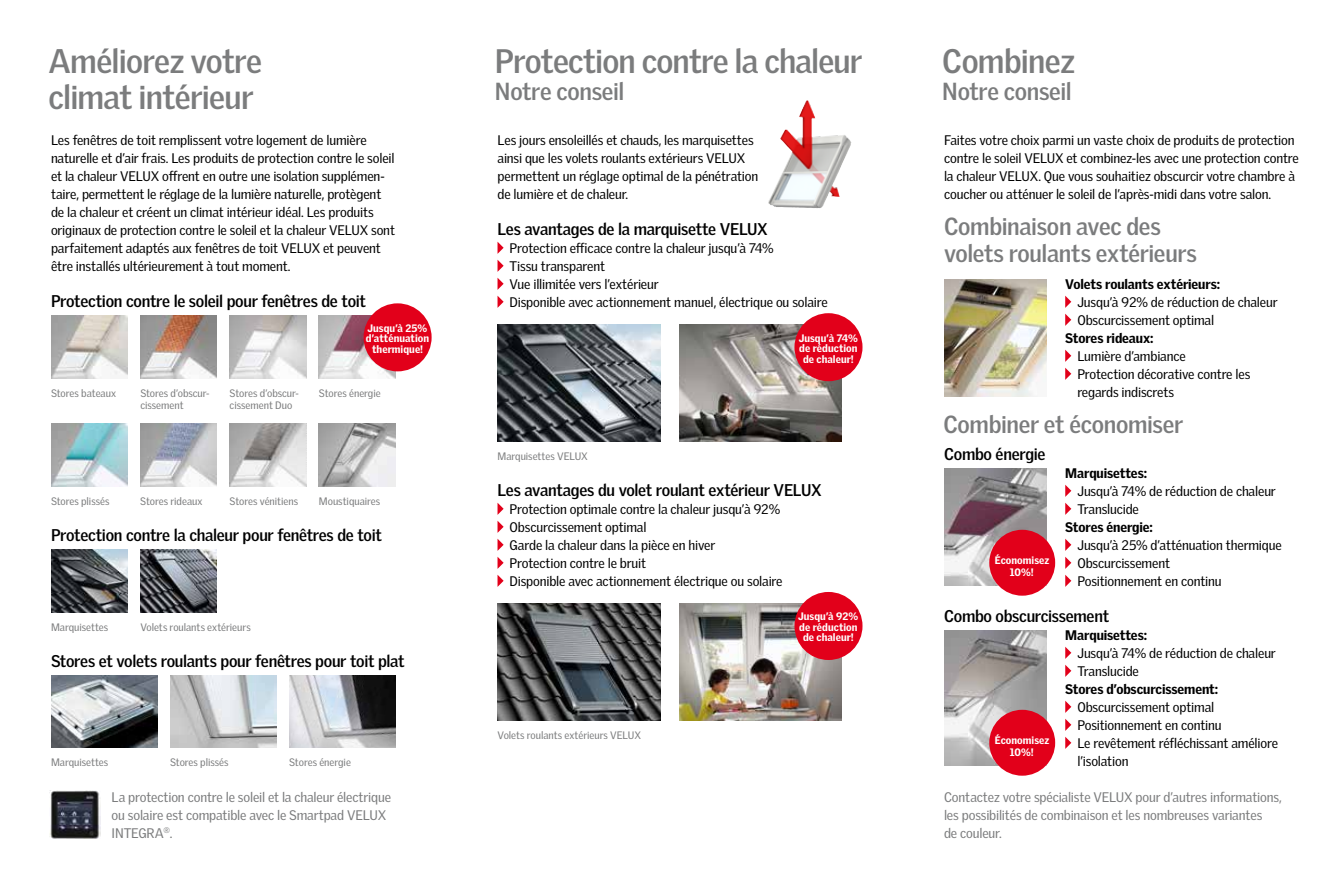
<style>
.page{position:relative;width:1331px;height:893px;background:#fff}
.page>*{position:absolute;margin:0;border:0;box-sizing:border-box;transform-origin:0 0}
.t1{font:700 33px/36px "Velux Gothic";letter-spacing:-.025em;color:#7b7c7d}
.t2{font:700 24px/27px "Velux Gothic";letter-spacing:-.015em;color:#7b7c7d}
.t3{font:700 16.5px "Velux Gothic";letter-spacing:-.02em;color:#000}
.t4{font:13.5px/18px "Velux Gothic";letter-spacing:-.01em;color:#000}
.t5{font:13.5px/18px "Velux Gothic";letter-spacing:-.01em;color:#7b7c7d}
.t6{font:900 13.5px "Velux Gothic";letter-spacing:-.01em;color:#000}
.t7{font:10.5px/12px "Velux Gothic";color:#7b7c7d}
.t8{font:900 10.5px/10.5px "Velux Gothic";letter-spacing:.005em;color:#fff;text-align:center}
</style>
<div class="page">
<img style="left:51px;top:676px;width:106px;height:72px">
<img style="left:170px;top:676px;width:106px;height:72px">
<img style="left:289px;top:676px;width:106px;height:72px">
<img style="left:319px;top:316px;width:76px;height:63px">
<img style="left:230px;top:316px;width:76px;height:63px">
<img style="left:51px;top:316px;width:77px;height:63px">
<img style="left:140px;top:316px;width:77px;height:63px">
<img style="left:51px;top:424px;width:77px;height:63px">
<img style="left:140px;top:424px;width:77px;height:63px">
<img style="left:230px;top:424px;width:76px;height:63px">
<img style="left:319px;top:424px;width:76px;height:63px">
<img style="left:51px;top:550px;width:77px;height:63px">
<img style="left:140px;top:550px;width:77px;height:63px">
<img style="left:497px;top:604px;width:163px;height:117px">
<img style="left:497px;top:325px;width:163px;height:117px">
<img style="left:679px;top:604px;width:163px;height:117px">
<img style="left:679px;top:325px;width:163px;height:117px">
<svg style="left:497px;top:503px;width:7px;height:12px"></svg>
<svg style="left:497px;top:521px;width:7px;height:12px"></svg>
<svg style="left:497px;top:539px;width:7px;height:12px"></svg>
<svg style="left:497px;top:557px;width:7px;height:12px"></svg>
<svg style="left:497px;top:575px;width:7px;height:12px"></svg>
<svg style="left:497px;top:242px;width:7px;height:12px"></svg>
<svg style="left:497px;top:260px;width:7px;height:12px"></svg>
<svg style="left:497px;top:278px;width:7px;height:12px"></svg>
<svg style="left:497px;top:296px;width:7px;height:12px"></svg>
<svg style="left:1065px;top:485px;width:6px;height:12px"></svg>
<svg style="left:1065px;top:503px;width:6px;height:12px"></svg>
<svg style="left:1065px;top:539px;width:6px;height:12px"></svg>
<svg style="left:1065px;top:557px;width:6px;height:12px"></svg>
<svg style="left:1065px;top:575px;width:6px;height:12px"></svg>
<svg style="left:1065px;top:647px;width:6px;height:12px"></svg>
<svg style="left:1065px;top:665px;width:6px;height:12px"></svg>
<svg style="left:1065px;top:701px;width:6px;height:12px"></svg>
<svg style="left:1065px;top:719px;width:6px;height:12px"></svg>
<svg style="left:1065px;top:737px;width:6px;height:12px"></svg>
<svg style="left:1065px;top:296px;width:6px;height:12px"></svg>
<svg style="left:1065px;top:314px;width:6px;height:12px"></svg>
<svg style="left:1065px;top:350px;width:6px;height:12px"></svg>
<svg style="left:1065px;top:368px;width:6px;height:12px"></svg>
<div style="left:794px;top:313px;width:68px;height:68px;background:#e2001a;border-radius:50%"></div>
<div style="left:794px;top:592px;width:68px;height:68px;background:#e2001a;border-radius:50%"></div>
<img style="left:768px;top:100px;width:83px;height:108px">
<div style="left:364px;top:303px;width:68px;height:68px;background:#e2001a;border-radius:50%"></div>
<img style="left:49px;top:791px;width:51px;height:48px">
<img style="left:944px;top:631px;width:102px;height:135px">
<img style="left:944px;top:469px;width:102px;height:117px">
<img style="left:944px;top:280px;width:102px;height:117px">
<div style="left:989px;top:530px;width:66px;height:66px;background:#e2001a;border-radius:50%"></div>
<div style="left:989px;top:710px;width:66px;height:66px;background:#e2001a;border-radius:50%"></div>
<h1 class="t1" style="left:48px;top:43px;width:215px">Améliorez votre climat intérieur</h1>
<p class="t4" style="left:51px;top:131px;width:345px">Les fenêtres de toit remplissent votre logement de lumière naturelle et d’air frais. Les produits de protection contre le soleil et la chaleur VELUX offrent en outre une isolation supplémen&shy;taire, permettent le réglage de la lumière naturelle, protègent de la chaleur et créent un climat intérieur idéal. Les produits originaux de protection contre le soleil et la chaleur VELUX sont parfaitement adaptés aux fenêtres de toit VELUX et peuvent être installés ultérieurement à tout moment.</p>
<p class="t3" style="left:51px;top:290px;width:316px">Protection contre le soleil pour fenêtres de toit</p>
<p class="t8" style="left:366px;top:323px;width:65px">Jusqu’à 25% d’atténuation thermique!</p>
<h1 class="t1" style="left:495px;top:43px;width:369px">Protection contre la chaleur</h1>
<h2 class="t2" style="left:495px;top:78px;width:131px">Notre conseil</h2>
<h1 class="t1" style="left:942px;top:43px;width:134px">Combinez</h1>
<h2 class="t2" style="left:942px;top:78px;width:131px">Notre conseil</h2>
<p class="t4" style="left:497px;top:131px;width:262px">Les jours ensoleillés et chauds, les marquisettes ainsi que les volets roulants extérieurs VELUX permettent un réglage optimal de la pénétration de lumière et de chaleur.</p>
<p class="t4" style="left:944px;top:131px;width:356px">Faites votre choix parmi un vaste choix de produits de protection contre le soleil VELUX et combinez-les avec une protection contre la chaleur VELUX. Que vous souhaitiez obscurcir votre chambre à coucher ou atténuer le soleil de l’après-midi dans votre salon.</p>
<p class="t3" style="left:497px;top:218px;width:272px">Les avantages de la marquisette VELUX</p>
<p class="t4" style="left:510px;top:239px;width:320px">Protection efficace contre la chaleur jusqu’à 74%<br>Tissu transparent<br>Vue illimitée vers l’extérieur<br>Disponible avec actionnement manuel, électrique ou solaire</p>
<p class="t8" style="left:799px;top:333px;width:61px">Jusqu’à 74% de réduction de chaleur!</p>
<h2 class="t2" style="left:944px;top:213px;width:254px">Combinaison avec des volets roulants extérieurs</h2>
<p class="t6" style="left:1065px;top:275px;width:156px">Volets roulants extérieurs:</p>
<p class="t4" style="left:1077px;top:293px;width:202px">Jusqu’à 92% de réduction de chaleur<br>Obscurcissement optimal</p>
<p class="t6" style="left:1065px;top:329px;width:90px">Stores rideaux:</p>
<p class="t4" style="left:1077px;top:347px;width:175px">Lumière d’ambiance<br>Protection décorative contre les</p>
<p class="t7" style="left:51px;top:387px;width:66px">Stores bateaux</p>
<p class="t7" style="left:140px;top:387px;width:70px">Stores d’obscur&shy;cissement</p>
<p class="t7" style="left:230px;top:387px;width:70px">Stores d’obscur&shy;cissement Duo</p>
<p class="t7" style="left:319px;top:387px;width:63px">Stores énergie</p>
<p class="t4" style="left:1077px;top:383px;width:98px">regards indiscrets</p>
<p class="t7" style="left:497px;top:450px;width:92px">Marquisettes VELUX</p>
<h2 class="t2" style="left:943px;top:411px;width:241px">Combiner et économiser</h2>
<p class="t3" style="left:944px;top:443px;width:103px">Combo énergie</p>
<p class="t7" style="left:51px;top:495px;width:60px">Stores plissés</p>
<p class="t7" style="left:140px;top:495px;width:64px">Stores rideaux</p>
<p class="t7" style="left:230px;top:495px;width:70px">Stores vénitiens</p>
<p class="t7" style="left:319px;top:495px;width:63px">Moustiquaires</p>
<p class="t3" style="left:51px;top:524px;width:332px">Protection contre la chaleur pour fenêtres de toit</p>
<p class="t7" style="left:51px;top:621px;width:59px">Marquisettes</p>
<p class="t7" style="left:140px;top:621px;width:112px">Volets roulants extérieurs</p>
<p class="t3" style="left:51px;top:650px;width:355px">Stores et volets roulants pour fenêtres pour toit plat</p>
<p class="t7" style="left:51px;top:756px;width:59px">Marquisettes</p>
<p class="t7" style="left:170px;top:756px;width:60px">Stores plissés</p>
<p class="t7" style="left:289px;top:756px;width:63px">Stores énergie</p>
<p class="t5" style="left:112px;top:788px;width:281px">La protection contre le soleil et la chaleur électrique ou solaire est compatible avec le Smartpad VELUX<br>INTEGRA<sup>®</sup>.</p>
<p class="t3" style="left:497px;top:479px;width:326px">Les avantages du volet roulant extérieur VELUX</p>
<p class="t4" style="left:510px;top:500px;width:274px">Protection optimale contre la chaleur jusqu’à 92% Obscurcissement optimal<br>Garde la chaleur dans la pièce en hiver<br>Protection contre le bruit<br>Disponible avec actionnement électrique ou solaire</p>
<p class="t7" style="left:497px;top:729px;width:145px">Volets roulants extérieurs VELUX</p>
<p class="t8" style="left:798px;top:611px;width:62px">Jusqu’à 92% de réduction de chaleur!</p>
<p class="t8" style="left:995px;top:554px;width:56px;line-height:12px">Économisez<br>10%!</p>
<p class="t6" style="left:1065px;top:464px;width:83px">Marquisettes:</p>
<p class="t4" style="left:1077px;top:482px;width:200px">Jusqu’à 74% de réduction de chaleur<br>Translucide</p>
<p class="t6" style="left:1065px;top:518px;width:89px">Stores énergie:</p>
<p class="t4" style="left:1077px;top:536px;width:206px">Jusqu’à 25% d’atténuation thermique<br>Obscurcissement<br>Positionnement en continu</p>
<p class="t3" style="left:944px;top:605px;width:167px">Combo obscurcissement</p>
<p class="t8" style="left:995px;top:734px;width:56px;line-height:12px">Économisez<br>10%!</p>
<p class="t6" style="left:1065px;top:626px;width:83px">Marquisettes:</p>
<p class="t4" style="left:1077px;top:644px;width:200px">Jusqu’à 74% de réduction de chaleur<br>Translucide</p>
<p class="t6" style="left:1065px;top:680px;width:154px">Stores d’obscurcissement:</p>
<p class="t4" style="left:1077px;top:698px;width:202px">Obscurcissement optimal<br>Positionnement en continu<br>Le revêtement réfléchissant améliore l’isolation</p>
<p class="t5" style="left:944px;top:788px;width:339px">Contactez votre spécialiste VELUX pour d’autres informations, les possibilités de combinaison et les nombreuses variantes<br>de couleur.</p>
</div>
